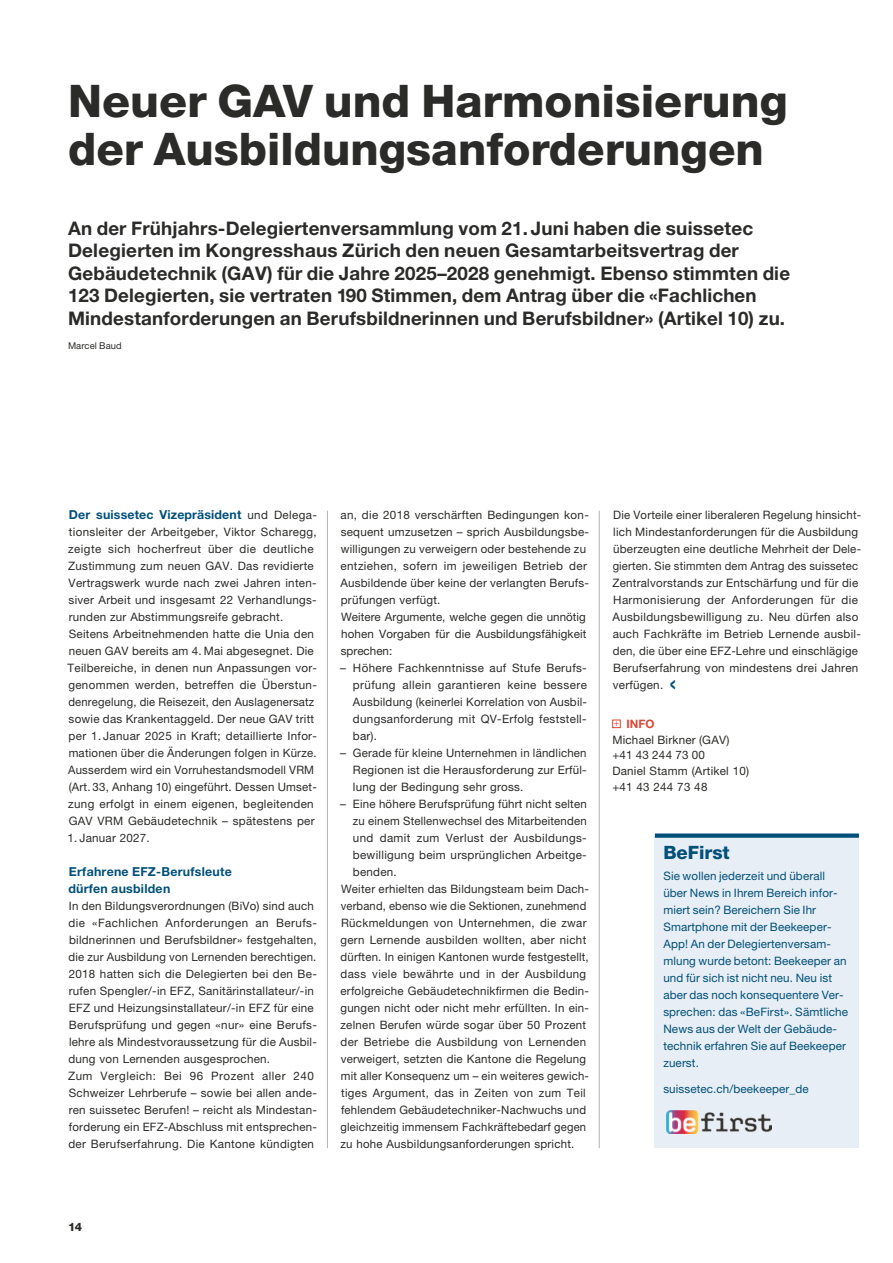
<style>
.page{position:relative;width:893px;height:1263px;background:#fff}
.page>*{position:absolute;margin:0;border:0;box-sizing:border-box;transform-origin:0 0}
.t1{font:800 45px/48px "Helvetica Neue LT Pro";color:#2b2b29}
.t2{font:30px "Helvetica Neue LT Pro";color:#00507a}
.t3{font:700 18.75px/22.5px "Helvetica Neue LT Pro";letter-spacing:.01em;color:#2b2b29}
.t4{font:800 18.3px "Helvetica Neue LT Pro";color:#00507a}
.t5{font:700 12.3px/17px "Helvetica Neue LT Pro";letter-spacing:.02em;color:#00507a}
.t6{font:11.7px/17px "Helvetica Neue LT Pro";letter-spacing:.02em;color:#2b2b29}
.t7{font:11.7px/17px "Helvetica Neue LT Pro";letter-spacing:.01em;color:#00507a}
.t8{font:11.7px "Helvetica Neue LT Pro";letter-spacing:.02em;color:#2b2b29;scale:.96 1}
.t9{font:800 11.7px "Helvetica Neue LT Pro";color:#2b2b29}
.t10{font:9.3px "Helvetica Neue LT Pro";letter-spacing:.01em;color:#2b2b29}
.s1{font-weight:400;font-size:11.7px;color:#2b2b29}
.s2{font-weight:700;color:#d94838}
</style>
<div class="page">
<div style="left:612px;top:720px;width:9px;height:8px;border:1px solid #d94838"></div>
<div style="left:655px;top:837px;width:204px;height:311px;background:#e8eef5"></div>
<img style="left:666px;top:1110px;width:106px;height:23px">
<div style="left:655px;top:833px;width:204px;height:5px;background:#00507a"></div>
<hr style="left:327px;top:511px;width:1px;height:637px;background:#b3b5b5">
<hr style="left:599px;top:511px;width:1px;height:637px;background:#b3b5b5">
<h1 class="t1" style="left:68px;top:77px;width:721px">Neuer GAV und Harmonisierung der Ausbildungsanforderungen</h1>
<p class="t3" style="left:68px;top:216px;width:724px">An der Frühjahrs-Delegiertenversammlung vom 21. Juni haben die suissetec Delegierten im Kongresshaus Zürich den neuen Gesamtarbeitsvertrag der Gebäudetechnik (GAV) für die Jahre 2025–2028 genehmigt. Ebenso stimmten die 123 Delegierten, sie vertraten 190 Stimmen, dem Antrag über die «Fachlichen Mindestanforderungen an Berufsbildnerinnen und Berufsbildner» (Artikel 10) zu.</p>
<p class="t10" style="left:68px;top:340px;width:55px">Marcel Baud</p>
<p class="t5" style="left:69px;top:506px;width:248px">Der suissetec Vizepräsident <span class="s1">und Delega-</span></p>
<p class="t6" style="left:68px;top:523px;width:251px">tionsleiter der Arbeitgeber, Viktor Scharegg, zeigte sich hocherfreut über die deutliche Zustimmung zum neuen GAV. Das revidierte Vertragswerk wurde nach zwei Jahren inten&shy;siver Arbeit und insgesamt 22 Verhandlungs&shy;runden zur Abstimmungsreife gebracht.<br>Seitens Arbeitnehmenden hatte die Unia den neuen GAV bereits am 4. Mai abgesegnet. Die Teilbereiche, in denen nun Anpassungen vor&shy;genommen werden, betreffen die Überstun&shy;denregelung, die Reisezeit, den Auslagenersatz sowie das Krankentaggeld. Der neue GAV tritt per 1. Januar 2025 in Kraft; detaillierte Infor&shy;mationen über die Änderungen folgen in Kürze.<br>Ausserdem wird ein Vorruhestandsmodell VRM (Art. 33, Anhang 10) eingeführt. Dessen Umset&shy;zung erfolgt in einem eigenen, begleitenden GAV VRM Gebäudetechnik – spätestens per</p>
<p class="t6" style="left:68px;top:829px;width:84px">1. Januar 2027.</p>
<p class="t5" style="left:68px;top:863px;width:165px">Erfahrene EFZ-Berufsleute dürfen ausbilden</p>
<p class="t6" style="left:68px;top:897px;width:250px">In den Bildungsverordnungen (BiVo) sind auch die «Fachlichen Anforderungen an Berufs&shy;bildnerinnen und Berufsbildner» festgehalten, die zur Ausbildung von Lernenden berechtigen.<br>2018 hatten sich die Delegierten bei den Be&shy;rufen Spengler/-in EFZ, Sanitärinstallateur/-in EFZ und Heizungsinstallateur/-in EFZ für eine Berufsprüfung und gegen «nur» eine Berufs&shy;lehre als Mindestvoraussetzung für die Ausbil&shy;dung von Lernenden ausgesprochen.<br>Zum Vergleich: Bei 96 Prozent aller 240<br>Schweizer Lehrberufe – sowie bei allen ande&shy;ren suissetec Berufen! – reicht als Mindestan&shy;forderung ein EFZ-Abschluss mit entsprechen&shy;der Berufserfahrung. Die Kantone kündigten</p>
<p class="t6" style="left:340px;top:506px;width:250px">an, die 2018 verschärften Bedingungen kon&shy;sequent umzusetzen – sprich Ausbildungsbe&shy;willigungen zu verweigern oder bestehende zu entziehen, sofern im jeweiligen Betrieb der Ausbildende über keine der verlangten Berufs&shy;prüfungen verfügt.<br>Weitere Argumente, welche gegen die unnötig hohen Vorgaben für die Ausbildungsfähigkeit sprechen:</p>
<p class="t6" style="left:353px;top:659px;width:235px;text-align:justify;text-indent:-13px">– Höhere Fachkenntnisse auf Stufe Berufs&shy;prüfung allein garantieren keine bessere Ausbildung (keinerlei Korrelation von Ausbil&shy;dungsanforderung mit QV-Erfolg feststell&shy;bar).</p>
<p class="t6" style="left:353px;top:744px;width:235px;text-align:justify;text-indent:-13px">– Gerade für kleine Unternehmen in ländlichen Regionen ist die Herausforderung zur Erfül&shy;lung der Bedingung sehr gross.</p>
<p class="t6" style="left:340px;top:795px;width:248px">– Eine höhere Berufsprüfung führt nicht selten</p>
<p class="t6" style="left:353px;top:812px;width:235px">zu einem Stellenwechsel des Mitarbeitenden</p>
<p class="t6" style="left:353px;top:829px;width:234px">und damit zum Verlust der Ausbildungs-</p>
<p class="t6" style="left:353px;top:846px;width:235px">bewilligung beim ursprünglichen Arbeitge-</p>
<p class="t6" style="left:353px;top:863px;width:45px">benden.</p>
<p class="t6" style="left:341px;top:880px;width:249px">Weiter erhielten das Bildungsteam beim Dach-</p>
<p class="t8" style="left:341px;top:899px;width:257px">verband, ebenso wie die Sektionen, zunehmend</p>
<p class="t6" style="left:341px;top:914px;width:247px">Rückmeldungen von Unternehmen, die zwar</p>
<p class="t6" style="left:340px;top:931px;width:247px">gern Lernende ausbilden wollten, aber nicht</p>
<p class="t6" style="left:340px;top:948px;width:250px">dürften. In einigen Kantonen wurde festgestellt,</p>
<p class="t6" style="left:340px;top:965px;width:247px">dass viele bewährte und in der Ausbildung</p>
<p class="t6" style="left:340px;top:982px;width:250px">erfolgreiche Gebäudetechnikfirmen die Bedin-</p>
<p class="t6" style="left:340px;top:999px;width:250px">gungen nicht oder nicht mehr erfüllten. In ein-</p>
<p class="t6" style="left:340px;top:1016px;width:247px">zelnen Berufen würde sogar über 50 Prozent</p>
<p class="t6" style="left:341px;top:1033px;width:247px">der Betriebe die Ausbildung von Lernenden</p>
<p class="t6" style="left:341px;top:1050px;width:247px">verweigert, setzten die Kantone die Regelung</p>
<p class="t6" style="left:341px;top:1067px;width:250px">mit aller Konsequenz um – ein weiteres gewich-</p>
<p class="t6" style="left:341px;top:1084px;width:246px">tiges Argument, das in Zeiten von zum Teil</p>
<p class="t6" style="left:341px;top:1101px;width:247px">fehlendem Gebäudetechniker-Nachwuchs und</p>
<p class="t6" style="left:340px;top:1118px;width:247px">gleichzeitig immensem Fachkräftebedarf gegen</p>
<p class="t6" style="left:340px;top:1135px;width:235px">zu hohe Ausbildungsanforderungen spricht.</p>
<p class="t6" style="left:612px;top:506px;width:250px">Die Vorteile einer liberaleren Regelung hinsicht&shy;lich Mindestanforderungen für die Ausbildung überzeugten eine deutliche Mehrheit der Dele&shy;gierten. Sie stimmten dem Antrag des suissetec Zentralvorstands zur Entschärfung und für die Harmonisierung der Anforderungen für die Ausbildungsbewilligung zu. Neu dürfen also auch Fachkräfte im Betrieb Lernende ausbil&shy;den, die über eine EFZ-Lehre und einschlägige Berufserfahrung von mindestens drei Jahren verfügen.</p>
<h2 class="t2" style="left:669px;top:664px;width:9px">‹</h2>
<p class="t6" style="left:612px;top:716px;width:138px;line-height:15.8px"><sup>+</sup> <span class="s2">INFO<br></span>Michael Birkner (GAV) +41 43 244 73 00<br>Daniel Stamm (Artikel 10) +41 43 244 73 48</p>
<h3 class="t4" style="left:663px;top:841px;width:68px">BeFirst</h3>
<p class="t7" style="left:663px;top:867px;width:186px">Sie wollen jederzeit und überall über News in Ihrem Bereich infor&shy;miert sein? Bereichern Sie Ihr<br>Smartphone mit der Beekeeper-<br>App! An der Delegiertenversam&shy;mlung wurde betont: Beekeeper an und für sich ist nicht neu. Neu ist aber das noch konsequentere Ver&shy;sprechen: das «BeFirst». Sämtliche<br>News aus der Welt der Gebäude&shy;technik erfahren Sie auf Beekeeper zuerst.</p>
<p class="t7" style="left:663px;top:1080px;width:147px">suissetec.ch/beekeeper_de</p>
<p class="t9" style="left:68px;top:1220px;width:16px">14</p>
</div>
